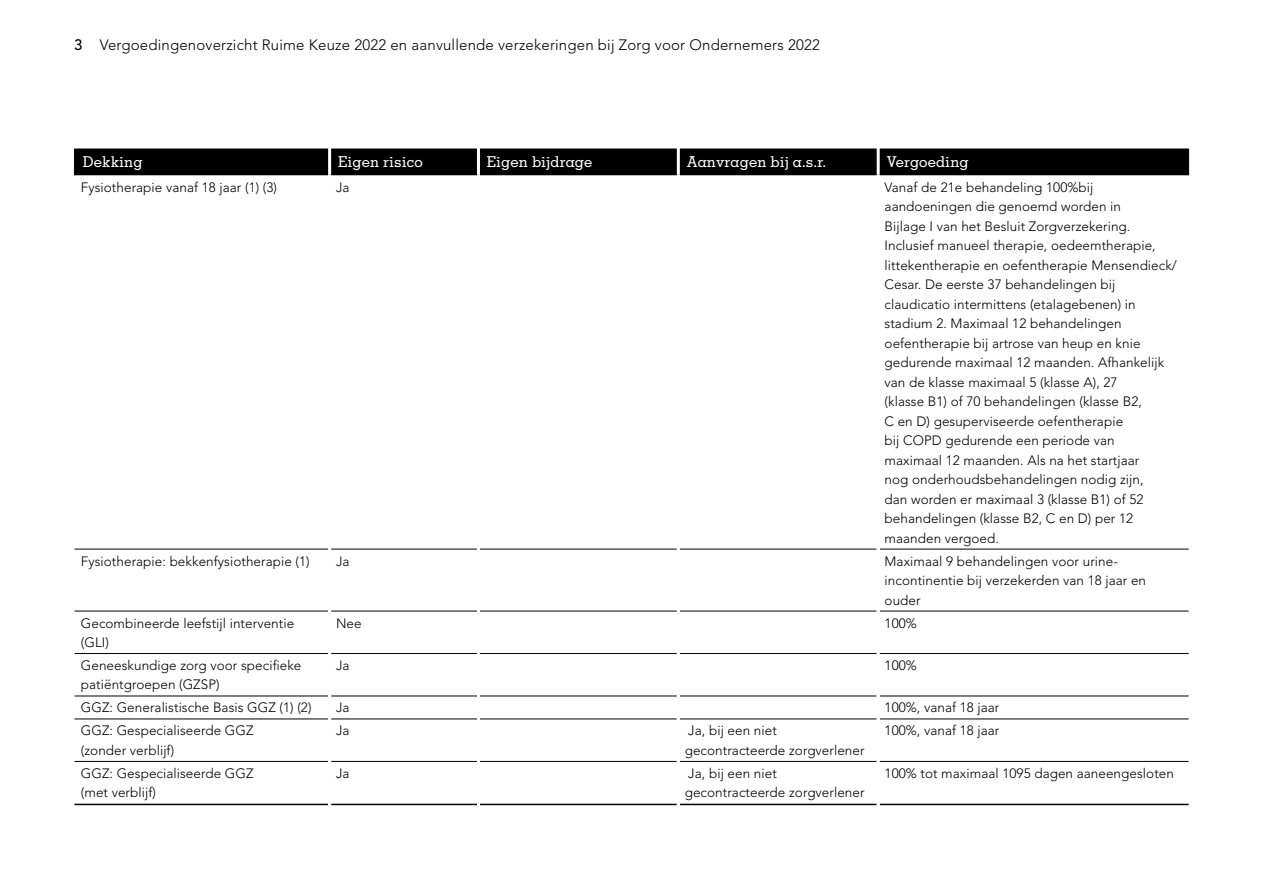
<style>
.page{position:relative;width:1263px;height:893px;background:#fff}
.page>*{position:absolute;margin:0;border:0;box-sizing:border-box;transform-origin:0 0}
.t1{font:300 15px "Avenir LT Std";letter-spacing:.01em;color:#000}
.t2{font:500 15px "Memphis LT Std";letter-spacing:.005em;color:#fff}
.t3{font:300 13.5px/19.5px "Avenir LT Std";letter-spacing:.005em;color:#000}
.s1{font-weight:500}
</style>
<div class="page">
<div style="left:74px;top:149px;width:1115px;height:26px;background:#000"></div>
<hr style="left:328px;top:149px;width:3px;height:26px;background:#fff">
<hr style="left:477px;top:149px;width:3px;height:26px;background:#fff">
<hr style="left:677px;top:149px;width:3px;height:26px;background:#fff">
<hr style="left:877px;top:149px;width:3px;height:26px;background:#fff">
<hr style="left:75px;top:174px;width:253px;height:1px;background:#000">
<hr style="left:331px;top:174px;width:146px;height:1px;background:#000">
<hr style="left:480px;top:174px;width:197px;height:1px;background:#000">
<hr style="left:680px;top:174px;width:197px;height:1px;background:#000">
<hr style="left:880px;top:174px;width:308px;height:1px;background:#000">
<hr style="left:74px;top:804px;width:254px;height:1px;background:#000">
<hr style="left:331px;top:804px;width:146px;height:1px;background:#000">
<hr style="left:480px;top:804px;width:197px;height:1px;background:#000">
<hr style="left:680px;top:804px;width:197px;height:1px;background:#000">
<hr style="left:880px;top:804px;width:308px;height:1px;background:#000">
<hr style="left:74px;top:549px;width:254px;height:1px;background:#000">
<hr style="left:331px;top:549px;width:146px;height:1px;background:#000">
<hr style="left:480px;top:549px;width:197px;height:1px;background:#000">
<hr style="left:680px;top:549px;width:197px;height:1px;background:#000">
<hr style="left:880px;top:549px;width:308px;height:1px;background:#000">
<hr style="left:74px;top:611px;width:254px;height:1px;background:#000">
<hr style="left:331px;top:611px;width:146px;height:1px;background:#000">
<hr style="left:480px;top:611px;width:197px;height:1px;background:#000">
<hr style="left:680px;top:611px;width:197px;height:1px;background:#000">
<hr style="left:880px;top:611px;width:308px;height:1px;background:#000">
<hr style="left:74px;top:653px;width:254px;height:1px;background:#000">
<hr style="left:331px;top:653px;width:146px;height:1px;background:#000">
<hr style="left:480px;top:653px;width:197px;height:1px;background:#000">
<hr style="left:680px;top:653px;width:197px;height:1px;background:#000">
<hr style="left:880px;top:653px;width:308px;height:1px;background:#000">
<hr style="left:74px;top:696px;width:254px;height:1px;background:#000">
<hr style="left:331px;top:696px;width:146px;height:1px;background:#000">
<hr style="left:480px;top:696px;width:197px;height:1px;background:#000">
<hr style="left:680px;top:696px;width:197px;height:1px;background:#000">
<hr style="left:880px;top:696px;width:308px;height:1px;background:#000">
<hr style="left:74px;top:719px;width:254px;height:1px;background:#000">
<hr style="left:331px;top:719px;width:146px;height:1px;background:#000">
<hr style="left:480px;top:719px;width:197px;height:1px;background:#000">
<hr style="left:680px;top:719px;width:197px;height:1px;background:#000">
<hr style="left:880px;top:719px;width:308px;height:1px;background:#000">
<hr style="left:74px;top:761px;width:254px;height:1px;background:#000">
<hr style="left:331px;top:761px;width:146px;height:1px;background:#000">
<hr style="left:480px;top:761px;width:197px;height:1px;background:#000">
<hr style="left:680px;top:761px;width:197px;height:1px;background:#000">
<hr style="left:880px;top:761px;width:308px;height:1px;background:#000">
<p class="t1" style="left:74px;top:36px;width:747px"><span class="s1">3</span> Vergoedingenoverzicht Ruime Keuze 2022 en aanvullende verzekeringen bij Zorg voor Ondernemers 2022</p>
<p class="t2" style="left:83px;top:153px;width:61px">Dekking</p>
<p class="t2" style="left:338px;top:153px;width:86px">Eigen risico</p>
<p class="t2" style="left:487px;top:153px;width:107px">Eigen bijdrage</p>
<p class="t2" style="left:687px;top:153px;width:141px">Aanvragen bij a.s.r.</p>
<p class="t2" style="left:887px;top:153px;width:84px">Vergoeding</p>
<p class="t3" style="left:81px;top:177px;width:198px">Fysiotherapie vanaf 18 jaar (1) (3)</p>
<p class="t3" style="left:336px;top:177px;width:15px">Ja</p>
<p class="t3" style="left:884px;top:177px;width:294px">Vanaf de 21e behandeling 100%bij aandoeningen die genoemd worden in<br>Bijlage I van het Besluit Zorgverzekering.<br>Inclusief manueel therapie, oedeemtherapie, littekentherapie en oefentherapie Mensendieck/ Cesar. De eerste 37 behandelingen bij claudicatio intermittens (etalagebenen) in stadium 2. Maximaal 12 behandelingen oefentherapie bij artrose van heup en knie gedurende maximaal 12 maanden. Afhankelijk van de klasse maximaal 5 (klasse A), 27<br>(klasse B1) of 70 behandelingen (klasse B2,<br>C en D) gesuperviseerde oefentherapie<br>bij COPD gedurende een periode van<br>maximaal 12 maanden. Als na het startjaar<br>nog onderhoudsbehandelingen nodig zijn,<br>dan worden er maximaal 3 (klasse B1) of 52 behandelingen (klasse B2, C en D) per 12 maanden vergoed.</p>
<p class="t3" style="left:81px;top:551px;width:230px">Fysiotherapie: bekkenfysiotherapie (1)</p>
<p class="t3" style="left:336px;top:551px;width:15px">Ja</p>
<p class="t3" style="left:884px;top:551px;width:263px">Maximaal 9 behandelingen voor urine&shy;incontinentie bij verzekerden van 18 jaar en ouder</p>
<p class="t3" style="left:81px;top:613px;width:215px">Gecombineerde leefstijl interventie (GLI)</p>
<p class="t3" style="left:336px;top:613px;width:27px">Nee</p>
<p class="t3" style="left:884px;top:613px;width:34px">100%</p>
<p class="t3" style="left:81px;top:656px;width:222px">Geneeskundige zorg voor specifieke patiëntgroepen (GZSP)</p>
<p class="t3" style="left:336px;top:656px;width:15px">Ja</p>
<p class="t3" style="left:884px;top:656px;width:34px">100%</p>
<p class="t3" style="left:81px;top:698px;width:232px">GGZ: Generalistische Basis GGZ (1) (2)</p>
<p class="t3" style="left:336px;top:698px;width:15px">Ja</p>
<p class="t3" style="left:884px;top:698px;width:116px">100%, vanaf 18 jaar</p>
<p class="t3" style="left:81px;top:721px;width:174px">GGZ: Gespecialiseerde GGZ (zonder verblijf)</p>
<p class="t3" style="left:336px;top:721px;width:15px">Ja</p>
<p class="t3" style="left:685px;top:721px;width:181px">Ja, bij een niet gecontracteerde zorgverlener</p>
<p class="t3" style="left:884px;top:721px;width:116px">100%, vanaf 18 jaar</p>
<p class="t3" style="left:81px;top:763px;width:174px">GGZ: Gespecialiseerde GGZ (met verblijf)</p>
<p class="t3" style="left:336px;top:763px;width:15px">Ja</p>
<p class="t3" style="left:685px;top:763px;width:181px">Ja, bij een niet gecontracteerde zorgverlener</p>
<p class="t3" style="left:884px;top:763px;width:291px">100% tot maximaal 1095 dagen aaneengesloten</p>
</div>
